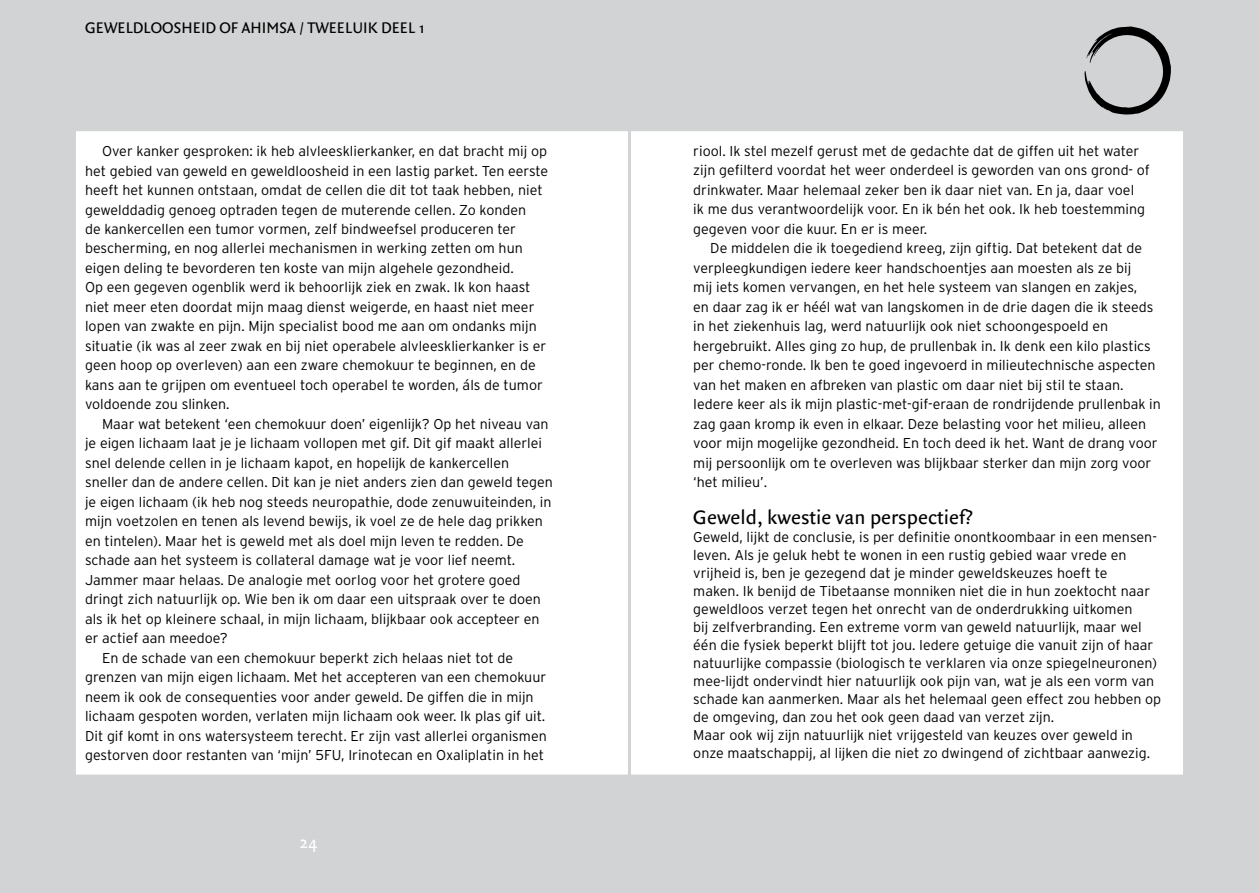
<style>
.page{position:relative;width:1259px;height:893px;background:#fff}
.page>*{position:absolute;margin:0;border:0;box-sizing:border-box;transform-origin:0 0}
.t1{font:21px "Quadraat Sans";color:#000}
.t2{font:18px "Quadraat Sans";color:#fff}
.t3{font:16.5px "Quadraat Sans";color:#000}
.t4{font:300 14.25px/19.5px "Interstate";color:#000}
</style>
<div class="page">
<div style="left:629px;top:0;width:630px;height:893px;background:#d1d3d4"></div>
<div style="left:0;top:0;width:629px;height:893px;background:#d1d3d4"></div>
<div style="left:74px;top:130px;width:555px;height:646px;background:#fff;border:2px solid #d1d3d4"></div>
<div style="left:629px;top:130px;width:555px;height:646px;background:#fff;border:2px solid #d1d3d4"></div>
<svg style="left:1084px;top:26px;width:87px;height:89px"></svg>
<p class="t3" style="left:85px;top:18px;width:342px">GEWELDLOOSHEID OF AHIMSA / TWEELUIK DEEL 1</p>
<p class="t4" style="left:85px;top:141px;width:465px;text-indent:17px">Over kanker gesproken: ik heb alvleesklierkanker, en dat bracht mij op het gebied van geweld en geweldloosheid in een lastig parket. Ten eerste heeft het kunnen ontstaan, omdat de cellen die dit tot taak hebben, niet gewelddadig genoeg optraden tegen de muterende cellen. Zo konden<br>de kankercellen een tumor vormen, zelf bindweefsel produceren ter bescherming, en nog allerlei mechanismen in werking zetten om hun eigen deling te bevorderen ten koste van mijn algehele gezondheid.<br>Op een gegeven ogenblik werd ik behoorlijk ziek en zwak. Ik kon haast niet meer eten doordat mijn maag dienst weigerde, en haast niet meer lopen van zwakte en pijn. Mijn specialist bood me aan om ondanks mijn situatie (ik was al zeer zwak en bij niet operabele alvleesklierkanker is er geen hoop op overleven) aan een zware chemokuur te beginnen, en de kans aan te grijpen om eventueel toch operabel te worden, áls de tumor voldoende zou slinken.</p>
<p class="t4" style="left:102px;top:414px;width:448px">Maar wat betekent ‘een chemokuur doen’ eigenlijk? Op het niveau van</p>
<p class="t4" style="left:85px;top:434px;width:458px">je eigen lichaam laat je je lichaam vollopen met gif. Dit gif maakt allerlei</p>
<p class="t4" style="left:85px;top:453px;width:426px">snel delende cellen in je lichaam kapot, en hopelijk de kankercellen</p>
<p class="t4" style="left:85px;top:473px;width:469px">sneller dan de andere cellen. Dit kan je niet anders zien dan geweld tegen</p>
<p class="t4" style="left:85px;top:492px;width:468px">je eigen lichaam (ik heb nog steeds neuropathie, dode zenuwuiteinden, in</p>
<p class="t4" style="left:85px;top:511px;width:459px">mijn voetzolen en tenen als levend bewijs, ik voel ze de hele dag prikken</p>
<p class="t4" style="left:85px;top:531px;width:440px">en tintelen). Maar het is geweld met als doel mijn leven te redden. De</p>
<p class="t4" style="left:85px;top:550px;width:432px">schade aan het systeem is collateral damage wat je voor lief neemt.</p>
<p class="t4" style="left:85px;top:570px;width:437px">Jammer maar helaas. De analogie met oorlog voor het grotere goed</p>
<p class="t4" style="left:85px;top:589px;width:457px">dringt zich natuurlijk op. Wie ben ik om daar een uitspraak over te doen</p>
<p class="t4" style="left:85px;top:609px;width:456px">als ik het op kleinere schaal, in mijn lichaam, blijkbaar ook accepteer en</p>
<p class="t4" style="left:85px;top:628px;width:144px">er actief aan meedoe?</p>
<p class="t4" style="left:102px;top:648px;width:412px">En de schade van een chemokuur beperkt zich helaas niet tot de</p>
<p class="t4" style="left:85px;top:667px;width:463px">grenzen van mijn eigen lichaam. Met het accepteren van een chemokuur</p>
<p class="t4" style="left:85px;top:687px;width:450px">neem ik ook de consequenties voor ander geweld. De giffen die in mijn</p>
<p class="t4" style="left:85px;top:706px;width:462px">lichaam gespoten worden, verlaten mijn lichaam ook weer. Ik plas gif uit.</p>
<p class="t4" style="left:85px;top:726px;width:463px">Dit gif komt in ons watersysteem terecht. Er zijn vast allerlei organismen</p>
<p class="t4" style="left:85px;top:745px;width:460px">gestorven door restanten van ‘mijn’ 5FU, Irinotecan en Oxaliplatin in het</p>
<p class="t2" style="left:299px;top:832px;width:19px">24</p>
<p class="t4" style="left:693px;top:141px;width:458px">riool. Ik stel mezelf gerust met de gedachte dat de giffen uit het water zijn gefilterd voordat het weer onderdeel is geworden van ons grond- of drinkwater. Maar helemaal zeker ben ik daar niet van. En ja, daar voel<br>ik me dus verantwoordelijk voor. En ik bén het ook. Ik heb toestemming gegeven voor die kuur. En er is meer.</p>
<p class="t4" style="left:693px;top:238px;width:469px;text-indent:17px">De middelen die ik toegediend kreeg, zijn giftig. Dat betekent dat de verpleegkundigen iedere keer handschoentjes aan moesten als ze bij<br>mij iets komen vervangen, en het hele systeem van slangen en zakjes,<br>en daar zag ik er héél wat van langskomen in de drie dagen die ik steeds in het ziekenhuis lag, werd natuurlijk ook niet schoongespoeld en hergebruikt. Alles ging zo hup, de prullenbak in. Ik denk een kilo plastics per chemo-ronde. Ik ben te goed ingevoerd in milieutechnische aspecten van het maken en afbreken van plastic om daar niet bij stil te staan.<br>Iedere keer als ik mijn plastic-met-gif-eraan de rondrijdende prullenbak in zag gaan kromp ik even in elkaar. Deze belasting voor het milieu, alleen voor mijn mogelijke gezondheid. En toch deed ik het. Want de drang voor mij persoonlijk om te overleven was blijkbaar sterker dan mijn zorg voor ‘het milieu’.</p>
<h1 class="t1" style="left:693px;top:505px;width:281px">Geweld, kwestie van perspectief?</h1>
<p class="t4" style="left:693px;top:527px;width:469px;line-height:18px">Geweld, lijkt de conclusie, is per definitie onontkoombaar in een mensen&shy;leven. Als je geluk hebt te wonen in een rustig gebied waar vrede en vrijheid is, ben je gezegend dat je minder geweldskeuzes hoeft te<br>maken. Ik benijd de Tibetaanse monniken niet die in hun zoektocht naar geweldloos verzet tegen het onrecht van de onderdrukking uitkomen<br>bij zelfverbranding. Een extreme vorm van geweld natuurlijk, maar wel één die fysiek beperkt blijft tot jou. Iedere getuige die vanuit zijn of haar natuurlijke compassie (biologisch te verklaren via onze spiegelneuronen) mee-lijdt ondervindt hier natuurlijk ook pijn van, wat je als een vorm van schade kan aanmerken. Maar als het helemaal geen effect zou hebben op de omgeving, dan zou het ook geen daad van verzet zijn.<br>Maar ook wij zijn natuurlijk niet vrijgesteld van keuzes over geweld in onze maatschappij, al lijken die niet zo dwingend of zichtbaar aanwezig.</p>
</div>
